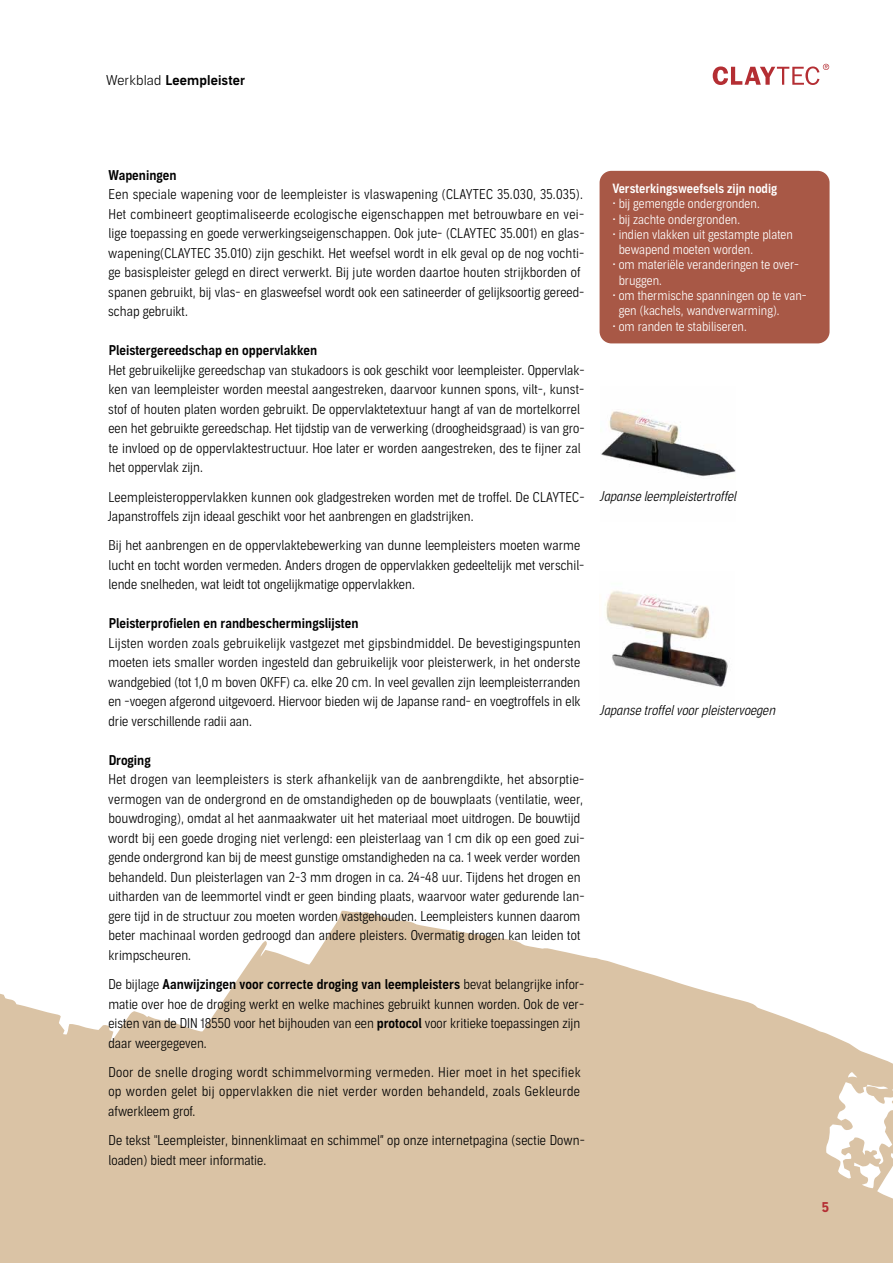
<style>
.page{position:relative;width:893px;height:1263px;background:#fff}
.page>*{position:absolute;margin:0;border:0;box-sizing:border-box;transform-origin:0 0}
.t1{font:300 13.5px/19.5px "Aago Condensed";letter-spacing:.005em;color:#000}
.t2{font:13.5px "Aago Condensed Sm";color:#000}
.t3{font:italic 300 13.5px "Aago Condensed";color:#000}
.t4{font:13.5px "Aago Sm";letter-spacing:.01em;color:#000}
.t5{font:700 13.5px "Aago";color:#b42e33}
.t6{font:300 12.75px/15.3px "Aago Condensed";color:#fff}
.t7{font:12.75px "Aago Condensed Sm";color:#fff}
.s1{font-family:"Aago";font-weight:300}
.s2{font-family:"Aago Condensed";font-weight:300}
.s3{font-family:"Aago Condensed Sm";font-weight:400}
</style>
<div class="page">
<svg style="left:68px;top:910px;width:825px;height:353px;fill:#dac3a5"></svg>
<div style="left:0;top:993px;width:68px;height:270px;background:#dac3a5"></div>
<svg style="left:713px;top:64px;width:116px;height:21px"></svg>
<div style="left:600px;top:171px;width:230px;height:172px;background:#a85846;border-radius:12px"></div>
<img style="left:601px;top:411px;width:135px;height:66px">
<img style="left:605px;top:590px;width:123px;height:97px">
<p class="t4" style="left:106px;top:72px;width:140px"><span class="s1">Werkblad</span> Leempleister</p>
<p class="t2" style="left:109px;top:167px;width:70px">Wapeningen</p>
<p class="t1" style="left:108px;top:185px;width:478px">Een speciale wapening voor de leempleister is vlaswapening (CLAYTEC 35.030, 35.035).<br>Het combineert geoptimaliseerde ecologische eigenschappen met betrouwbare en vei&shy;lige toepassing en goede verwerkingseigenschappen. Ook jute- (CLAYTEC 35.001) en glas&shy;wapening(CLAYTEC 35.010) zijn geschikt. Het weefsel wordt in elk geval op de nog vochti&shy;ge basispleister gelegd en direct verwerkt. Bij jute worden daartoe houten strijkborden of spanen gebruikt, bij vlas- en glasweefsel wordt ook een satineerder of gelijksoortig gereed&shy;schap gebruikt.</p>
<p class="t2" style="left:109px;top:343px;width:210px">Pleistergereedschap en oppervlakken</p>
<p class="t1" style="left:108px;top:361px;width:478px">Het gebruikelijke gereedschap van stukadoors is ook geschikt voor leempleister. Oppervlak&shy;ken van leempleister worden meestal aangestreken, daarvoor kunnen spons, vilt-, kunst&shy;stof of houten platen worden gebruikt. De oppervlaktetextuur hangt af van de mortelkorrel een het gebruikte gereedschap. Het tijdstip van de verwerking (droogheidsgraad) is van gro&shy;te invloed op de oppervlaktestructuur. Hoe later er worden aangestreken, des te fijner zal het oppervlak zijn.</p>
<p class="t1" style="left:108px;top:487px;width:478px">Leempleisteroppervlakken kunnen ook gladgestreken worden met de troffel. De CLAYTEC-<br>Japanstroffels zijn ideaal geschikt voor het aanbrengen en gladstrijken.</p>
<p class="t1" style="left:109px;top:536px;width:477px">Bij het aanbrengen en de oppervlaktebewerking van dunne leempleisters moeten warme lucht en tocht worden vermeden. Anders drogen de oppervlakken gedeeltelijk met verschil&shy;lende snelheden, wat leidt tot ongelijkmatige oppervlakken.</p>
<p class="t2" style="left:109px;top:616px;width:251px">Pleisterprofielen en randbeschermingslijsten</p>
<p class="t1" style="left:108px;top:634px;width:474px;text-align:justify">Lijsten worden zoals gebruikelijk vastgezet met gipsbindmiddel. De bevestigingspunten moeten iets smaller worden ingesteld dan gebruikelijk voor pleisterwerk, in het onderste wandgebied (tot 1,0 m boven OKFF) ca. elke 20 cm. In veel gevallen zijn leempleisterranden en -voegen afgerond uitgevoerd. Hiervoor bieden wij de Japanse rand- en voegtroffels in elk drie verschillende radii aan.</p>
<p class="t2" style="left:109px;top:752px;width:44px">Droging</p>
<p class="t1" style="left:108px;top:770px;width:478px">Het drogen van leempleisters is sterk afhankelijk van de aanbrengdikte, het absorptie&shy;vermogen van de ondergrond en de omstandigheden op de bouwplaats (ventilatie, weer, bouwdroging), omdat al het aanmaakwater uit het materiaal moet uitdrogen. De bouwtijd wordt bij een goede droging niet verlengd: een pleisterlaag van 1 cm dik op een goed zui&shy;gende ondergrond kan bij de meest gunstige omstandigheden na ca. 1 week verder worden behandeld. Dun pleisterlagen van 2-3 mm drogen in ca. 24-48 uur. Tijdens het drogen en uitharden van de leemmortel vindt er geen binding plaats, waarvoor water gedurende lan&shy;gere tijd in de structuur zou moeten worden vastgehouden. Leempleisters kunnen daarom beter machinaal worden gedroogd dan andere pleisters. Overmatig drogen kan leiden tot krimpscheuren.</p>
<p class="t2" style="left:109px;top:976px;width:477px"><span class="s2">De bijlage</span> Aanwijzingen voor correcte droging van leempleisters <span class="s2">bevat belangrijke infor-</span></p>
<p class="t1" style="left:108px;top:994px;width:477px">matie over hoe de droging werkt en welke machines gebruikt kunnen worden. Ook de ver&shy;eisten van de DIN 18550 voor het bijhouden van een <span class="s3">protocol</span> voor kritieke toepassingen zijn daar weergegeven.</p>
<p class="t1" style="left:108px;top:1063px;width:474px;text-align:justify">Door de snelle droging wordt schimmelvorming vermeden. Hier moet in het specifiek op worden gelet bij oppervlakken die niet verder worden behandeld, zoals Gekleurde afwerkleem grof.</p>
<p class="t1" style="left:109px;top:1131px;width:478px">De tekst "Leempleister, binnenklimaat en schimmel” op onze internetpagina (sectie Down&shy;loaden) biedt meer informatie.</p>
<p class="t7" style="left:612px;top:181px;width:166px">Versterkingsweefsels zijn nodig</p>
<p class="t6" style="left:612px;top:197px;width:149px">• bij gemengde ondergronden.</p>
<p class="t6" style="left:612px;top:212px;width:129px">• bij zachte ondergronden.</p>
<p class="t6" style="left:619px;top:227px;width:176px;text-indent:-6px">• indien vlakken uit gestampte platen bewapend moeten worden.</p>
<p class="t6" style="left:619px;top:258px;width:182px;text-indent:-6px">• om materiële veranderingen te over&shy;bruggen.</p>
<p class="t6" style="left:619px;top:288px;width:190px;text-indent:-6px">• om thermische spanningen op te van&shy;gen (kachels, wandverwarming).</p>
<p class="t6" style="left:612px;top:319px;width:136px">• om randen te stabiliseren.</p>
<p class="t3" style="left:600px;top:488px;width:138px">Japanse leempleistertroffel</p>
<p class="t3" style="left:600px;top:702px;width:177px">Japanse troffel voor pleistervoegen</p>
<p class="t5" style="left:822px;top:1199px;width:9px">5</p>
</div>
